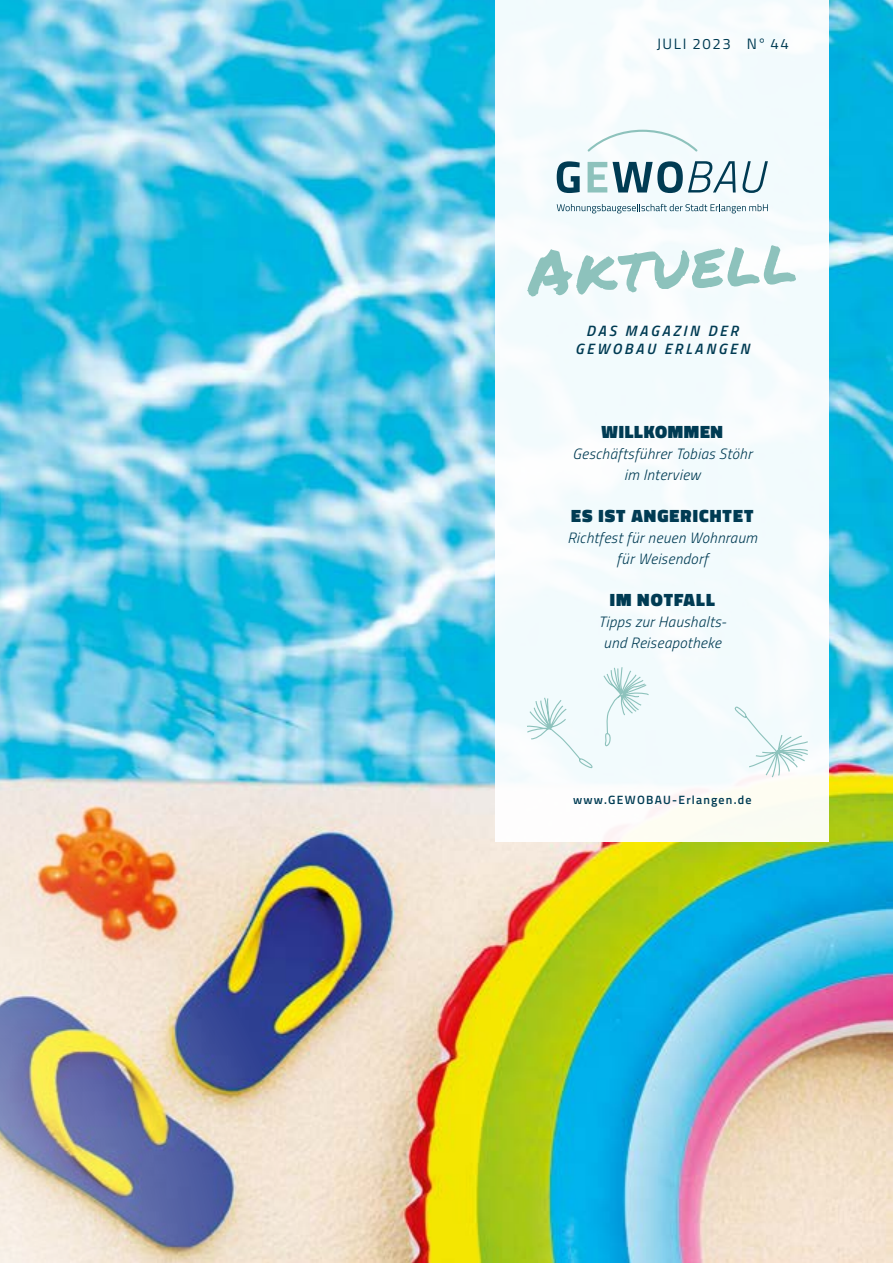
<style>
.page{position:relative;width:893px;height:1263px;background:#fff}
.page>*{position:absolute;margin:0;border:0;box-sizing:border-box;transform-origin:0 0}
.t1{font:63.45px "Permanent Marker";color:#8dc2bc}
.t2{font:900 18px "Titillium Web";letter-spacing:.06em;color:#003b53}
.t3{font:900 18px "Titillium Web";letter-spacing:.04em;color:#003b53}
.t4{font:italic 300 15px/21px "Titillium Web";letter-spacing:.025em;color:#003b53;text-align:center}
.t5{font:italic 600 15px/18px "Titillium Web";letter-spacing:.185em;color:#003b53;text-align:center}
.t6{font:15px "Titillium Web";letter-spacing:.1em;color:#003b53}
.t7{font:600 12px "Titillium Web";letter-spacing:.1em;color:#003b53}
</style>
<div class="page">
<img style="left:0;top:0;width:893px;height:1263px">
<img style="left:0;top:663px;width:316px;height:600px">
<div style="left:495px;top:0;width:334px;height:842px;background:#f4fbfd"></div>
<svg style="left:588px;top:130px;width:110px;height:22px"></svg>
<svg style="left:588px;top:161px;width:180px;height:32px"></svg>
<svg style="left:557px;top:161px;width:23px;height:32px"></svg>
<svg style="left:557px;top:204px;width:211px;height:9px"></svg>
<svg style="left:527px;top:697px;width:66px;height:71px"></svg>
<svg style="left:603px;top:667px;width:46px;height:80px"></svg>
<svg style="left:734px;top:706px;width:74px;height:73px"></svg>
<p class="t6" style="left:657px;top:33px;width:134px">JULI 2023 N° 44</p>
<h1 class="t1" style="left:525px;top:226px;width:270px;rotate:-3deg">Aktuell</h1>
<p class="t5" style="left:575px;top:321px;width:176px">DAS MAGAZIN DER<br>GEWOBAU ERLANGEN</p>
<p class="t3" style="left:602px;top:419px;width:123px">WILLKOMMEN</p>
<p class="t4" style="left:572px;top:443px;width:181px">Geschäftsführer Tobias Stöhr im Interview</p>
<p class="t2" style="left:571px;top:503px;width:184px">ES IST ANGERICHTET</p>
<p class="t4" style="left:567px;top:527px;width:191px">Richtfest für neuen Wohnraum für Weisendorf</p>
<p class="t2" style="left:610px;top:587px;width:107px">IM NOTFALL</p>
<p class="t4" style="left:598px;top:611px;width:130px">Tipps zur Haushalts&shy;und Reiseapotheke</p>
<p class="t7" style="left:573px;top:790px;width:180px">www.GEWOBAU-Erlangen.de</p>
</div>
